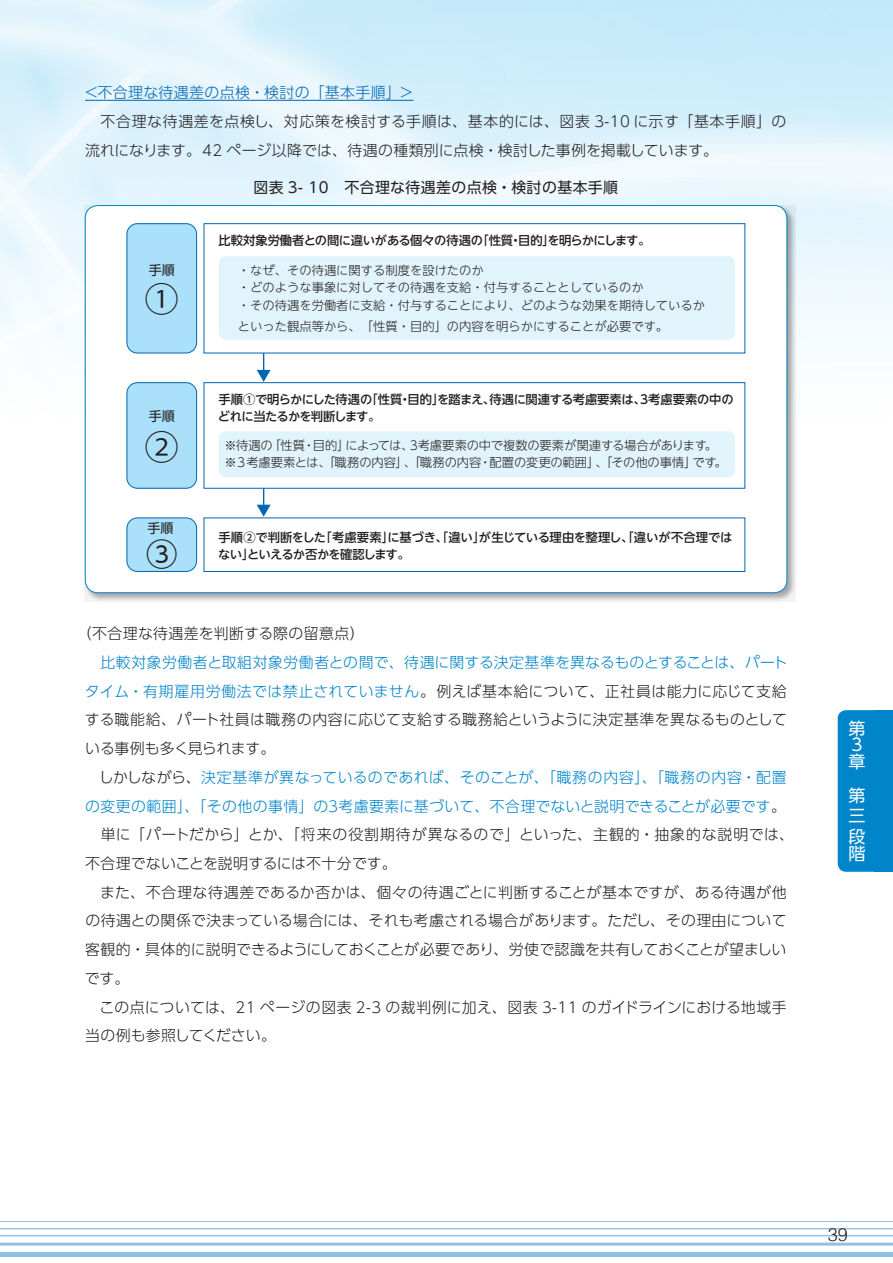
<style>
.page{position:relative;width:893px;height:1263px;background:#fff}
.page>*{position:absolute;margin:0;border:0;box-sizing:border-box;transform-origin:0 0}
.t1{font:34.35px "Koz Go Pr 6 N";color:#231f20}
.t2{font:31.35px "UD Shin Go NT Pr 6 N";color:#231f20}
.t3{font:300 18px "Helvetica";color:#231f20}
.t4{font:16.95px "UD Shin Go Pr 6 N";color:#fff}
.t5{font:300 14.85px/28.7px "UD Shin Go Pr 6 N";letter-spacing:.015em;color:#231f20}
.t6{font:300 14.85px "UD Shin Go Pr 6 N";letter-spacing:.03em;color:#0084ca}
.t7{font:300 14.85px "UD Shin Go Pr 6 N";letter-spacing:.055em;color:#231f20}
.t8{font:300 14.85px "UD Shin Go Pr 6 N";letter-spacing:.035em;color:#231f20}
.t9{font:14.85px "UD Shin Go Pr 6 N";letter-spacing:.03em;color:#231f20}
.t10{font:300 14.85px "UD Shin Go Pr 6 N";letter-spacing:.03em;color:#0166b3}
.t11{font:13.05px "UD Shin Go NT Pr 6 N";color:#231f20}
.t12{font:300 12.3px/17.4px "UD Shin Go NT Pr 6 N";color:#231f20}
.t13{font:500 12.3px/17.4px "UD Shin Go NT Pr 6 N";letter-spacing:-.025em;color:#231f20}
.s1{color:#0084ca}
.s2{color:#231f20}
</style>
<div class="page">
<hr style="left:0;top:1228px;width:893px;height:1px;background:#93bee5">
<hr style="left:0;top:1235px;width:893px;height:1px;background:#93bee5">
<hr style="left:0;top:1242px;width:893px;height:3px;background:#93bee5">
<hr style="left:0;top:1221px;width:893px;height:1px;background:#93bee5">
<div style="left:0;top:1252px;width:893px;height:5px;background:#93bee5"></div>
<div style="left:838px;top:710px;width:36px;height:162px;background:#0084ca"></div>
<div style="left:874px;top:710px;width:19px;height:162px;background:#0084ca"></div>
<svg style="left:85px;top:205px;width:711px;height:397px"></svg>
<div style="left:85px;top:206px;width:702px;height:387px;background:#fff;border-radius:13px"></div>
<hr style="left:85px;top:100px;width:328px;height:1px;background:#0166b3">
<div style="left:219px;top:256px;width:516px;height:84px;background:#e1f4fc;border-radius:7px"></div>
<svg style="left:257px;top:353px;width:14px;height:29px"></svg>
<svg style="left:257px;top:489px;width:14px;height:28px"></svg>
<div style="left:204px;top:223px;width:541px;height:130px;border:1px solid #0166b3"></div>
<div style="left:219px;top:431px;width:516px;height:46px;background:#e1f4fc;border-radius:7px"></div>
<div style="left:204px;top:382px;width:541px;height:107px;border:1px solid #0166b3"></div>
<div style="left:204px;top:517px;width:541px;height:55px;border:1px solid #0166b3"></div>
<div style="left:127px;top:224px;width:70px;height:129px;background:#aae0f9;border-radius:10px"></div>
<div style="left:127px;top:223px;width:70px;height:130px;border:1px solid #0166b3;border-radius:10px"></div>
<div style="left:127px;top:383px;width:70px;height:105px;background:#aae0f9;border-radius:10px"></div>
<div style="left:127px;top:382px;width:70px;height:107px;border:1px solid #0166b3;border-radius:10px"></div>
<div style="left:127px;top:518px;width:70px;height:53px;background:#aae0f9;border-radius:10px"></div>
<div style="left:127px;top:517px;width:70px;height:55px;border:1px solid #0166b3;border-radius:10px"></div>
<p class="t10" style="left:84px;top:80px;width:332px">＜不合理な待遇差の点検・検討の「基本手順」＞</p>
<p class="t5" style="left:85px;top:106px;width:703px;text-indent:15px">不合理な待遇差を点検し、対応策を検討する手順は、基本的には、図表 3-10 に示す「基本手順」の流れになります。42 ページ以降では、待遇の種類別に点検・検討した事例を掲載しています。</p>
<p class="t9" style="left:253px;top:175px;width:366px">図表 3- 10　不合理な待遇差の点検・検討の基本手順</p>
<p class="t11" style="left:149px;top:259px;width:28px">手順</p>
<h1 class="t1" style="left:145px;top:280px;width:36px">①</h1>
<p class="t11" style="left:149px;top:405px;width:28px">手順</p>
<h1 class="t1" style="left:145px;top:428px;width:36px">②</h1>
<p class="t11" style="left:147px;top:518px;width:28px">手順</p>
<h2 class="t2" style="left:146px;top:529px;width:33px">③</h2>
<p class="t13" style="left:219px;top:231px;width:433px">比較対象労働者との間に違いがある個々の待遇の「性質・目的」を明らかにします。</p>
<p class="t12" style="left:238px;top:261px;width:469px">・なぜ、その待遇に関する制度を設けたのか<br>・どのような事象に対してその待遇を支給・付与することとしているのか<br>・その待遇を労働者に支給・付与することにより、どのような効果を期待しているか</p>
<p class="t12" style="left:238px;top:317px;width:432px">といった観点等から、「性質・目的」の内容を明らかにすることが必要です。</p>
<p class="t13" style="left:218px;top:390px;width:517px">手順①で明らかにした待遇の「性質・目的」を踏まえ、待遇に関連する考慮要素は、3考慮要素の中のどれに当たるかを判断します。</p>
<p class="t12" style="left:224px;top:436px;width:504px">※待遇の「性質・目的」によっては、3考慮要素の中で複数の要素が関連する場合があります。※３考慮要素とは、「職務の内容」、「職務の内容・配置の変更の範囲」、「その他の事情」です。</p>
<p class="t13" style="left:218px;top:528px;width:516px">手順②で判断をした「考慮要素」に基づき、「違い」が生じている理由を整理し、「違いが不合理ではない」といえるか否かを確認します。</p>
<p class="t5" style="left:77px;top:619px;width:289px">（不合理な待遇差を判断する際の留意点）</p>
<p class="t5" style="left:85px;top:647px;width:704px;text-align:justify;text-indent:16px"><span class="s1">比較対象労働者と取組対象労働者との間で、待遇に関する決定基準を異なるものとすることは、パートタイム・有期雇用労働法では禁止されていません</span>。例えば基本給について、正社員は能力に応じて支給する職能給、パート社員は職務の内容に応じて支給する職務給というように決定基準を異なるものとしている事例も多く見られます。</p>
<p class="t6" style="left:99px;top:765px;width:689px"><span class="s2">しかしながら、</span>決定基準が異なっているのであれば、そのことが、「職務の内容」、「職務の内容・配置</p>
<p class="t6" style="left:85px;top:794px;width:702px">の変更の範囲」、「その他の事情」の３考慮要素に基づいて、不合理でないと説明できることが必要です<span class="s2">。</span></p>
<p class="t7" style="left:101px;top:823px;width:695px">単に「パートだから」とか、「将来の役割期待が異なるので」といった、主観的・抽象的な説明では、</p>
<p class="t5" style="left:85px;top:848px;width:313px">不合理でないことを説明するには不十分です。</p>
<p class="t8" style="left:100px;top:880px;width:688px">また、不合理な待遇差であるか否かは、個々の待遇ごとに判断することが基本ですが、ある待遇が他</p>
<p class="t5" style="left:85px;top:906px;width:703px">の待遇との関係で決まっている場合には、それも考慮される場合があります。ただし、その理由について</p>
<p class="t5" style="left:85px;top:935px;width:703px">客観的・具体的に説明できるようにしておくことが必要であり、労使で認識を共有しておくことが望ましい</p>
<p class="t5" style="left:85px;top:963px;width:46px">です。</p>
<p class="t5" style="left:100px;top:992px;width:689px">この点については、21 ページの図表 2-3 の裁判例に加え、図表 3-11 のガイドラインにおける地域手</p>
<p class="t5" style="left:85px;top:1021px;width:192px">当の例も参照してください。</p>
<p class="t4" style="left:848px;top:715px;width:19px">第</p>
<p class="t4" style="left:848px;top:731px;width:19px">３</p>
<p class="t4" style="left:848px;top:747px;width:19px">章</p>
<p class="t4" style="left:848px;top:782px;width:19px">第</p>
<p class="t4" style="left:848px;top:802px;width:19px">三</p>
<p class="t4" style="left:848px;top:823px;width:19px">段</p>
<p class="t4" style="left:848px;top:840px;width:19px">階</p>
<p class="t3" style="left:828px;top:1219px;width:22px">39</p>
</div>
